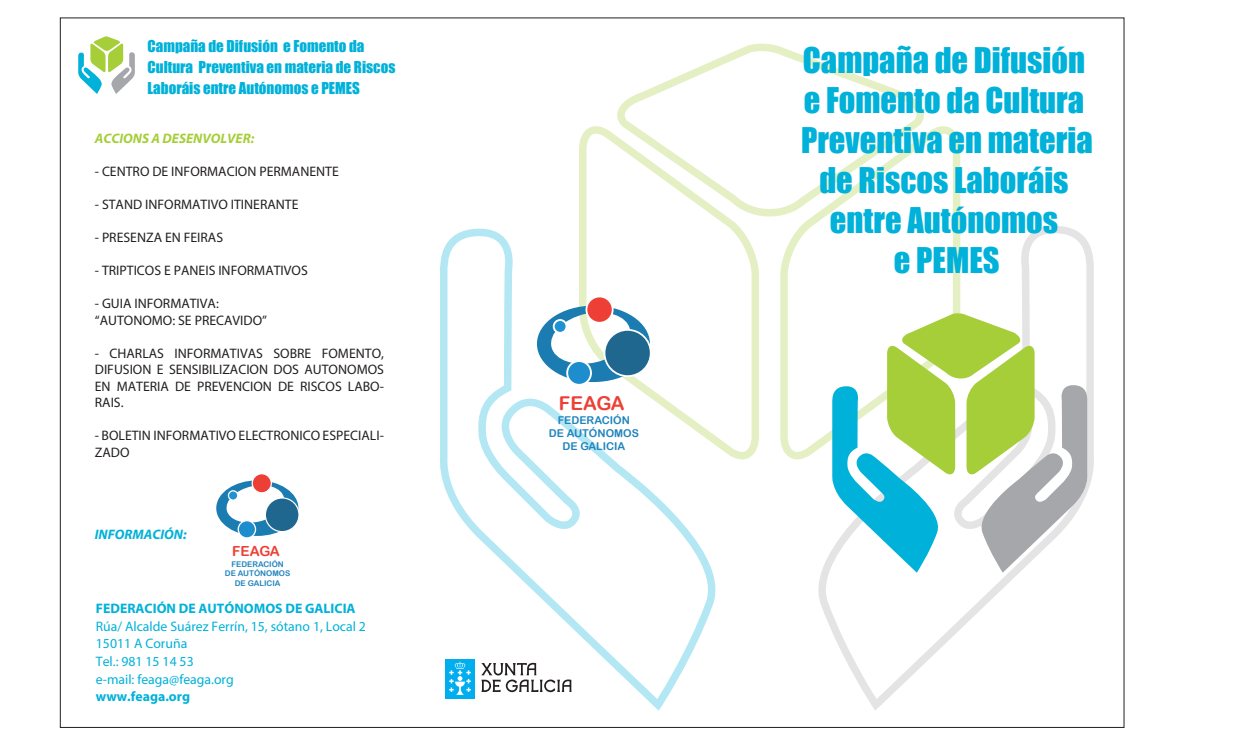
<style>
.page{position:relative;width:1241px;height:745px;background:#fff}
.page>*{position:absolute;margin:0;border:0;box-sizing:border-box;transform-origin:0 0}
.t1{font:32.5px/40px "Impact";color:#00b1d9;text-align:center}
.t2{font:19.12px "Arial Rounded MT Bold";letter-spacing:-.01em;color:#ed3f36}
.t3{font:15px/21px "Impact";color:#00b1d9}
.t4{font:13.88px "Arial Rounded MT Bold";letter-spacing:-.015em;color:#ed3f36}
.t5{font:13.75px/16.5px "Myriad Pro";color:#231f20}
.t6{font:13.75px/17.5px "Myriad Pro";color:#00b1d9}
.t7{font:700 13.75px "Myriad Pro";color:#00b1d9}
.t8{font:italic 700 13.75px "Myriad Pro";color:#a6ce39}
.t9{font:italic 700 13.75px "Myriad Pro";color:#00b1d9}
.t10{font:10.75px/12.9px "Arial Rounded MT Bold";color:#2084bd;text-align:center}
.t11{font:7.88px/9.4px "Arial Rounded MT Bold";color:#2084bd;text-align:center}
</style>
<div class="page">
<svg style="left:440px;top:228px;width:276px;height:482px"></svg>
<svg style="left:818px;top:226px;width:275px;height:484px"></svg>
<svg style="left:575px;top:126px;width:184px;height:335px"></svg>
<svg style="left:780px;top:126px;width:183px;height:335px"></svg>
<svg style="left:615px;top:44px;width:309px;height:173px"></svg>
<div style="left:445px;top:659px;width:29px;height:39px;background:#00aeef"></div>
<svg style="left:449px;top:661px;width:21px;height:33px"></svg>
<svg style="left:481px;top:662px;width:90px;height:30px"></svg>
<svg style="left:830px;top:312px;width:258px;height:260px"></svg>
<svg style="left:537px;top:305px;width:112px;height:77px"></svg>
<div style="left:586px;top:296px;width:26px;height:26px;background:#ed3f36;border-radius:50%"></div>
<div style="left:585px;top:295px;width:28px;height:28px;border:2px solid #fff;border-radius:50%"></div>
<div style="left:567px;top:361px;width:24px;height:23px;background:#1d8dcd;border-radius:50%"></div>
<div style="left:566px;top:360px;width:26px;height:25px;border:2px solid #fff;border-radius:50%"></div>
<div style="left:604px;top:329px;width:46px;height:47px;background:#206790;border-radius:50%"></div>
<div style="left:603px;top:329px;width:48px;height:48px;border:2px solid #fff;border-radius:50%"></div>
<div style="left:553px;top:320px;width:13px;height:12px;background:#1f93d2;border-radius:50%"></div>
<div style="left:552px;top:319px;width:15px;height:14px;border:2px solid #fff;border-radius:50%"></div>
<svg style="left:78px;top:36px;width:57px;height:58px"></svg>
<svg style="left:216px;top:480px;width:82px;height:55px"></svg>
<div style="left:252px;top:473px;width:19px;height:19px;background:#ed3f36;border-radius:50%"></div>
<div style="left:251px;top:473px;width:21px;height:20px;border:1px solid #fff;border-radius:50%"></div>
<svg style="left:238px;top:520px;width:17px;height:17px"></svg>
<div style="left:237px;top:519px;width:19px;height:19px;border:1px solid #fff;border-radius:50%"></div>
<div style="left:265px;top:497px;width:34px;height:34px;background:#206790;border-radius:50%"></div>
<div style="left:265px;top:497px;width:34px;height:35px;border:1px solid #fff;border-radius:50%"></div>
<div style="left:228px;top:490px;width:10px;height:10px;background:#1f93d2;border-radius:50%"></div>
<div style="left:228px;top:490px;width:10px;height:10px;border:1px solid #fff;border-radius:50%"></div>
<p class="t3" style="left:148px;top:35px;width:249px">Campaña de Difusión e Fomento da<br>Cultura Preventiva en materia de Riscos<br>Laboráis entre Autónomos e PEMES</p>
<p class="t8" style="left:95px;top:129px;width:161px">ACCIONS A DESENVOLVER:</p>
<p class="t5" style="left:95px;top:163px;width:245px">- CENTRO DE INFORMACION PERMANENTE</p>
<p class="t5" style="left:95px;top:196px;width:205px">- STAND INFORMATIVO ITINERANTE</p>
<p class="t5" style="left:95px;top:229px;width:130px">- PRESENZA EN FEIRAS</p>
<p class="t5" style="left:95px;top:262px;width:214px">- TRIPTICOS E PANEIS INFORMATIVOS</p>
<p class="t5" style="left:95px;top:295px;width:174px">- GUIA INFORMATIVA: “AUTONOMO: SE PRECAVIDO”</p>
<p class="t5" style="left:95px;top:344px;width:290px;text-align:justify">- CHARLAS INFORMATIVAS SOBRE FOMENTO, DIFUSION E SENSIBILIZACION DOS AUTONOMOS EN MATERIA DE PREVENCION DE RISCOS LABO-RAIS.</p>
<p class="t5" style="left:95px;top:427px;width:290px">- BOLETIN INFORMATIVO ELECTRONICO ESPECIALI-<br>ZADO</p>
<p class="t9" style="left:95px;top:525px;width:93px">INFORMACIÓN:</p>
<p class="t4" style="left:232px;top:543px;width:49px">FEAGA</p>
<p class="t11" style="left:225px;top:558px;width:67px">FEDERACIÓN<br>DE AUTÓNOMOS<br>DE GALICIA</p>
<p class="t7" style="left:96px;top:599px;width:261px">FEDERACIÓN DE AUTÓNOMOS DE GALICIA</p>
<p class="t6" style="left:96px;top:617px;width:271px">Rúa/ Alcalde Suárez Ferrín, 15, sótano 1, Local 2<br>15011 A Coruña<br>Tel.: 981 15 14 53<br>e-mail: feaga@feaga.org</p>
<p class="t7" style="left:96px;top:687px;width:96px">www.feaga.org</p>
<h2 class="t2" style="left:559px;top:392px;width:67px">FEAGA</h2>
<p class="t10" style="left:548px;top:413px;width:92px">FEDERACIÓN<br>DE AUTÓNOMOS<br>DE GALICIA</p>
<h1 class="t1" style="left:800px;top:39px;width:293px">Campaña de Difusión e Fomento da Cultura<br>Preventiva en materia de Riscos Laboráis entre Autónomos<br>e PEMES</h1>
</div>
